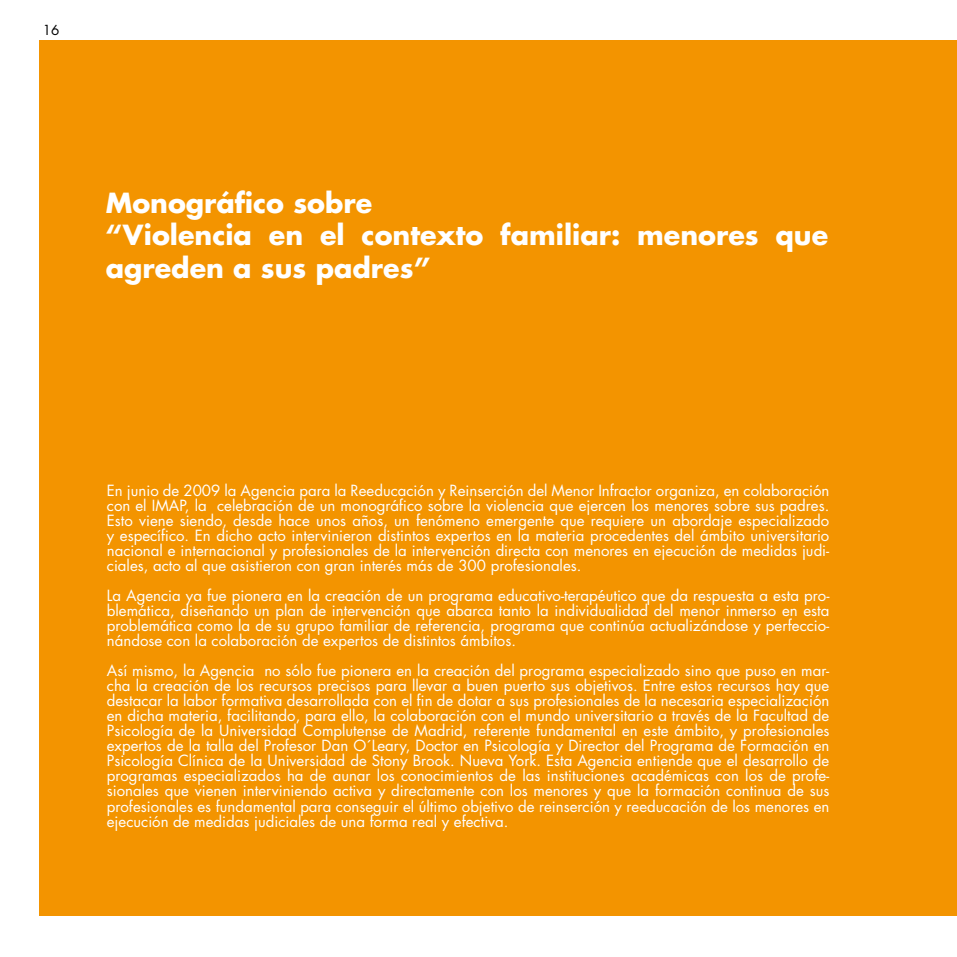
<style>
.page{position:relative;width:957px;height:957px;background:#fff}
.page>*{position:absolute;margin:0;border:0;box-sizing:border-box;transform-origin:0 0}
.t1{font:700 27px/32.4px "Futura";color:#fff}
.t2{font:15px/15px "Futura";color:#fff;text-align:justify}
.t3{font:13.5px "Futura";color:#000}
</style>
<div class="page">
<div style="left:40px;top:40px;width:917px;height:876px;background:#f39400"></div>
<p class="t3" style="left:43px;top:21px;width:18px">16</p>
<h1 class="t1" style="left:106px;top:186px;width:724px">Monográfico sobre<br>“Violencia en el contexto familiar: menores que agreden a sus padres”</h1>
<p class="t2" style="left:107px;top:483px;width:724px">En junio de 2009 la Agencia para la Reeducación y Reinserción del Menor Infractor organiza, en colaboración con el IMAP, la celebración de un monográfico sobre la violencia que ejercen los menores sobre sus padres.<br>Esto viene siendo, desde hace unos años, un fenómeno emergente que requiere un abordaje especializado y específico. En dicho acto intervinieron distintos expertos en la materia procedentes del ámbito universitario nacional e internacional y profesionales de la intervención directa con menores en ejecución de medidas judi&shy;ciales, acto al que asistieron con gran interés más de 300 profesionales.</p>
<p class="t2" style="left:107px;top:588px;width:724px">La Agencia ya fue pionera en la creación de un programa educativo-terapéutico que da respuesta a esta pro&shy;blemática, diseñando un plan de intervención que abarca tanto la individualidad del menor inmerso en esta problemática como la de su grupo familiar de referencia, programa que continúa actualizándose y perfeccio&shy;nándose con la colaboración de expertos de distintos ámbitos.</p>
<p class="t2" style="left:107px;top:663px;width:724px">Así mismo, la Agencia no sólo fue pionera en la creación del programa especializado sino que puso en mar&shy;cha la creación de los recursos precisos para llevar a buen puerto sus objetivos. Entre estos recursos hay que destacar la labor formativa desarrollada con el fin de dotar a sus profesionales de la necesaria especialización en dicha materia, facilitando, para ello, la colaboración con el mundo universitario a través de la Facultad de Psicología de la Universidad Complutense de Madrid, referente fundamental en este ámbito, y profesionales expertos de la talla del Profesor Dan O´Leary, Doctor en Psicología y Director del Programa de Formación en Psicología Clínica de la Universidad de Stony Brook. Nueva York. Esta Agencia entiende que el desarrollo de programas especializados ha de aunar los conocimientos de las instituciones académicas con los de profe&shy;sionales que vienen interviniendo activa y directamente con los menores y que la formación continua de sus profesionales es fundamental para conseguir el último objetivo de reinserción y reeducación de los menores en ejecución de medidas judiciales de una forma real y efectiva.</p>
</div>
